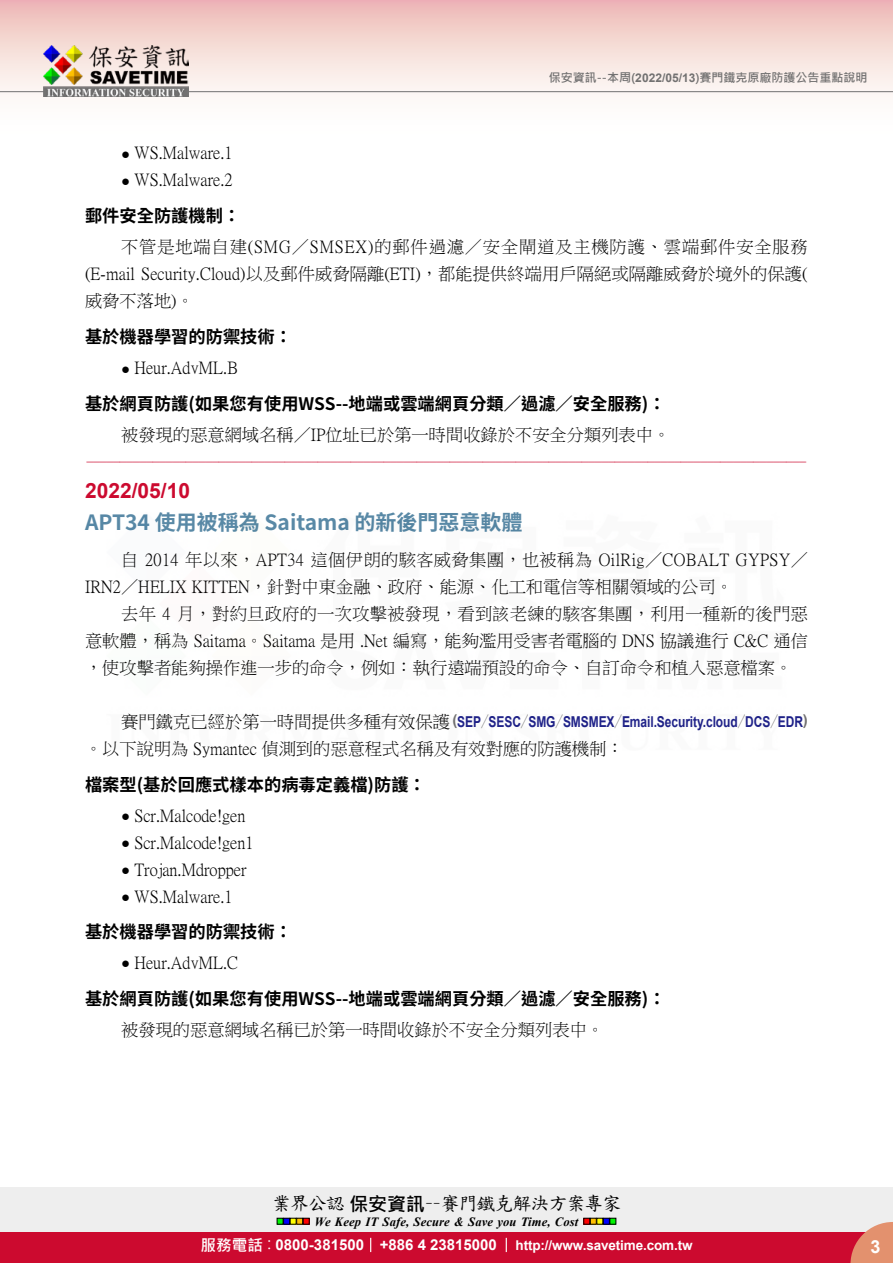
<style>
.page{position:relative;width:893px;height:1263px;background:#fff}
.page>*{position:absolute;margin:0;border:0;box-sizing:border-box;transform-origin:0 0}
.t1{font:700 21px "Source Han Sans TW";color:#5687a5}
.t2{font:700 21px "Arial";color:#cc0a2f}
.t3{font:18.9px "DF Kai Shu SB Estd BF";letter-spacing:-.05em;color:#000}
.t4{font:700 18px "Arial";color:#fff}
.t5{font:17.25px/27px "P Ming Li U";color:#000;text-align:justify}
.t6{font:700 17.25px "Source Han Sans TW";color:#000}
.t7{font:17.25px/27px "P Ming Li U";letter-spacing:.02em;color:#000}
.t8{font:16.5px "DF Kai Shu SB Estd BF";color:#cc0a2f}
.t9{font:700 15px "Arial";letter-spacing:-.005em;color:#1d2088;scale:.8 1}
.t10{font:700 13.5px "Arial";letter-spacing:-.01em;color:#fff}
.t11{font:italic 700 12.6px "Times New Roman";letter-spacing:.005em;color:#000}
.t12{font:700 12px "Microsoft Jheng Hei";color:#727171}
.s1{font-family:"Arial"}
.s2{font-family:"Arial";font-size:15px}
.s3{font-family:"P Ming Li U";font-weight:400;font-size:17.25px;color:#000}
.s4{color:#727171}
.s5{font-family:"Source Han Sans TW";font-weight:800;color:#727171}
.s6{font-family:"Microsoft Jheng Hei";font-weight:700}
.s7{font-family:"Microsoft Jheng Hei";font-size:15.6px}
.s8{font-family:"Microsoft Jheng Hei";font-weight:400;font-size:15.6px}
.s9{font-size:15px}
</style>
<div class="page">
<div style="left:0;top:1187px;width:893px;height:49px;background:#eee"></div>
<svg style="left:277px;top:1218px;width:32px;height:6px"></svg>
<svg style="left:584px;top:1218px;width:32px;height:6px"></svg>
<div style="left:0;top:1232px;width:893px;height:31px;background:#cc0a2f"></div>
<svg style="left:850px;top:1222px;width:43px;height:41px"></svg>
<svg style="left:370px;top:1238px;width:1px;height:14px"></svg>
<svg style="left:506px;top:1238px;width:1px;height:14px"></svg>
<div style="left:0;top:0;width:893px;height:141px;background:linear-gradient(to bottom,#efc0bb,#fff)"></div>
<hr style="left:0;top:91px;width:893px;height:1px;background:#727171">
<img style="left:44px;top:46px;width:145px;height:51px">
<p class="t12" style="left:549px;top:70px;width:320px">保安資訊--本周(<span class="s1">2022/05/13</span>)賽門鐵克原廠防護公告重點說明</p>
<p class="t5" style="left:121px;top:140px;width:113px"><span class="s2">●</span> WS.Malware.1</p>
<p class="t5" style="left:121px;top:167px;width:113px"><span class="s2">●</span> WS.Malware.2</p>
<p class="t6" style="left:85px;top:206px;width:157px">郵件安全防護機制：</p>
<p class="t5" style="left:85px;top:233px;width:724px;text-indent:36px">不管是地端自建(SMG／SMSEX)的郵件過濾／安全閘道及主機防護、雲端郵件安全服務(E-mail Security.Cloud)以及郵件威脅隔離(ETI)，都能提供終端用戶隔絕或隔離威脅於境外的保護(威脅不落地)。</p>
<p class="t6" style="left:85px;top:327px;width:209px">基於機器學習的防禦技術：</p>
<p class="t5" style="left:121px;top:355px;width:118px"><span class="s2">●</span> Heur.AdvML.B</p>
<p class="t6" style="left:85px;top:394px;width:582px">基於網頁防護(如果您有使用WSS--地端或雲端網頁分類／過濾／安全服務)：</p>
<p class="t5" style="left:121px;top:421px;width:551px">被發現的惡意網域名稱／IP位址已於第一時間收錄於不安全分類列表中。</p>
<p class="t8" style="left:86px;top:454px;width:723px">-------------------------------------------------------------------------------------------------------------</p>
<p class="t2" style="left:85px;top:476px;width:107px">2022/05/10</p>
<p class="t1" style="left:85px;top:510px;width:439px">APT34 使用被稱為 Saitama 的新後門惡意軟體</p>
<p class="t7" style="left:85px;top:546px;width:724px;text-indent:36px">自 2014 年以來，APT34 這個伊朗的駭客威脅集團，也被稱為 OilRig／COBALT GYPSY／<br>IRN2／HELIX KITTEN，針對中東金融、政府、能源、化工和電信等相關領域的公司。</p>
<p class="t5" style="left:85px;top:600px;width:724px;text-indent:36px">去年 4 月，對約旦政府的一次攻擊被發現，看到該老練的駭客集團，利用一種新的後門惡意軟體，稱為 Saitama。Saitama 是用 .Net 編寫，能夠濫用受害者電腦的 DNS 協議進行 C&amp;C 通信，使攻擊者能夠操作進一步的命令，例如：執行遠端預設的命令、自訂命令和植入惡意檔案。</p>
<p class="t9" style="left:121px;top:711px;width:860px"><span class="s3">賽門鐵克已經於第一時間提供多種有效保護</span><span class="s4">(</span>SEP<span class="s5">／</span>SESC<span class="s5">／</span>SMG<span class="s5">／</span>SMSMEX<span class="s5">／</span>Email.Security.cloud<span class="s5">／</span>DCS<span class="s5">／</span>EDR<span class="s4">)</span></p>
<p class="t5" style="left:85px;top:735px;width:540px">。以下說明為 Symantec 偵測到的惡意程式名稱及有效對應的防護機制：</p>
<p class="t6" style="left:85px;top:774px;width:342px">檔案型(基於回應式樣本的病毒定義檔)防護：</p>
<p class="t5" style="left:121px;top:802px;width:126px"><span class="s2">●</span> Scr.Malcode!gen</p>
<p class="t5" style="left:121px;top:829px;width:134px"><span class="s2">●</span> Scr.Malcode!gen1</p>
<p class="t5" style="left:121px;top:856px;width:127px"><span class="s2">●</span> Trojan.Mdropper</p>
<p class="t5" style="left:121px;top:883px;width:113px"><span class="s2">●</span> WS.Malware.1</p>
<p class="t6" style="left:85px;top:922px;width:209px">基於機器學習的防禦技術：</p>
<p class="t5" style="left:121px;top:949px;width:118px"><span class="s2">●</span> Heur.AdvML.C</p>
<p class="t6" style="left:85px;top:989px;width:582px">基於網頁防護(如果您有使用WSS--地端或雲端網頁分類／過濾／安全服務)：</p>
<p class="t5" style="left:121px;top:1016px;width:484px">被發現的惡意網域名稱已於第一時間收錄於不安全分類列表中。</p>
<p class="t3" style="left:272px;top:1194px;width:351px">業界公認<span class="s6">保安資訊</span>－－賽門鐵克解決方案專家</p>
<p class="t11" style="left:315px;top:1212px;width:265px">We Keep IT Safe, Secure &amp; Save you Time, Cost</p>
<p class="t10" style="left:200px;top:1235px;width:494px"><span class="s7">服務電話</span><span class="s8">：</span><span class="s9">0800-381500 +886 4 23815000</span> http://www.savetime.com.tw</p>
<p class="t4" style="left:870px;top:1234px;width:12px">3</p>
</div>
